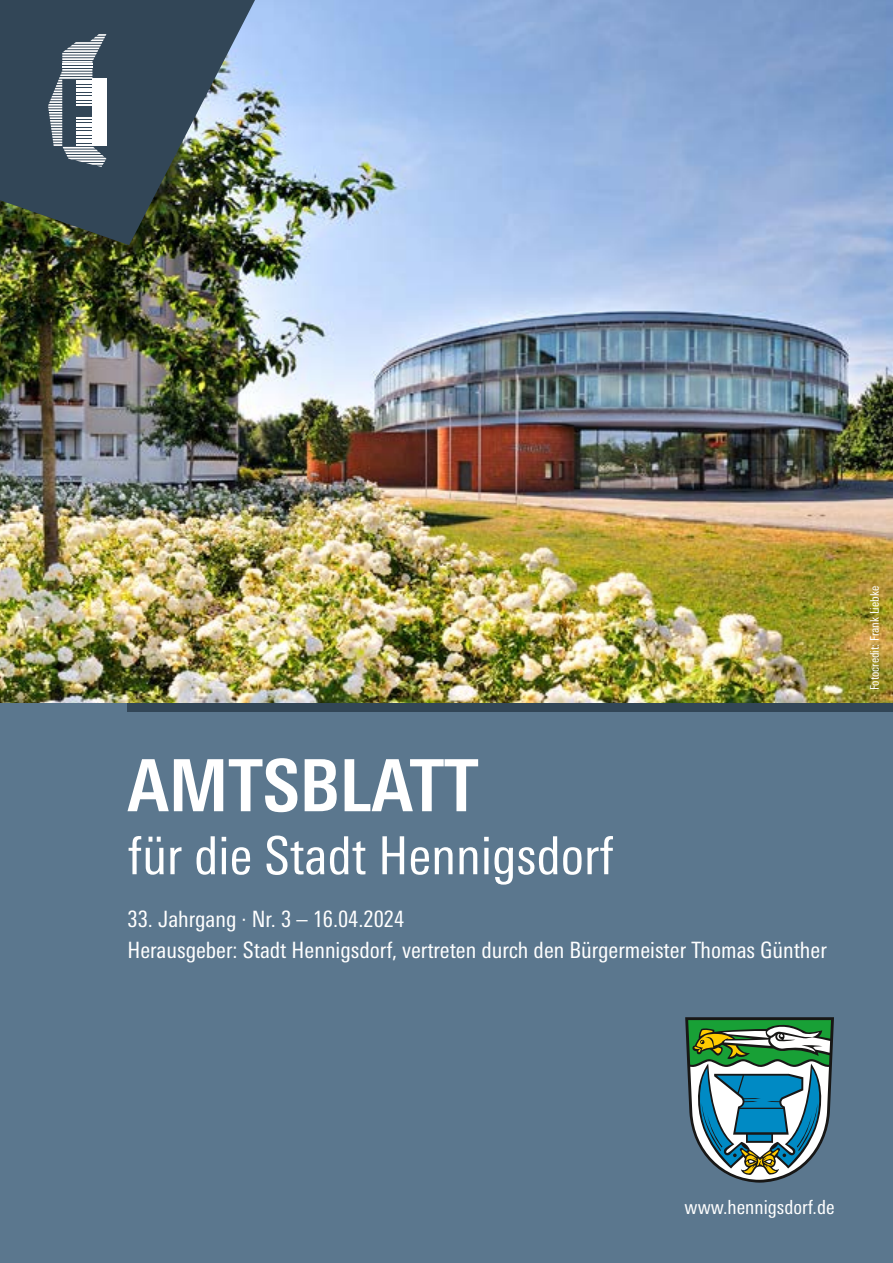
<style>
.page{position:relative;width:893px;height:1263px;background:#fff}
.page>*{position:absolute;margin:0;border:0;box-sizing:border-box;transform-origin:0 0}
.t1{font:700 condensed 72px "Univers Next Pro";color:#fff}
.t2{font:condensed 52.5px "Univers Next Pro";color:#fff}
.t3{font:condensed 22.5px/31.2px "Univers Next Pro";color:#fff}
.t4{font:condensed 19.5px "Univers Next Pro";color:#fff}
.t5{font:condensed 12px "Univers Next Pro";color:#fff}
</style>
<div class="page">
<img style="left:0;top:0;width:893px;height:703px">
<div style="left:0;top:703px;width:893px;height:560px;background:#5b778e"></div>
<div style="left:128px;top:703px;width:765px;height:8px;background:#324657"></div>
<svg style="left:685px;top:1017px;width:149px;height:166px;background:#659591"></svg>
<img style="left:0;top:0;width:255px;height:245px">
<hr style="left:62px;top:64px;width:30px;height:1px;background:#fff">
<hr style="left:62px;top:66px;width:30px;height:2px;background:#fff">
<svg style="left:48px;top:69px;width:58px;height:98px"></svg>
<svg style="left:62px;top:34px;width:44px;height:29px"></svg>
<h1 class="t1" style="left:128px;top:743px;width:352px">AMTSBLATT</h1>
<h2 class="t2" style="left:128px;top:825px;width:488px">für die Stadt Hennigsdorf</h2>
<p class="t3" style="left:128px;top:903px;width:701px">33. Jahrgang · Nr. 3 – 16.04.2024<br>Herausgeber: Stadt Hennigsdorf, vertreten durch den Bürgermeister Thomas Günther</p>
<p class="t5" style="left:868px;top:690px;width:106px;rotate:-90deg">Fotocredit: Frank Liebke</p>
<p class="t4" style="left:685px;top:1195px;width:151px">www.hennigsdorf.de</p>
</div>
